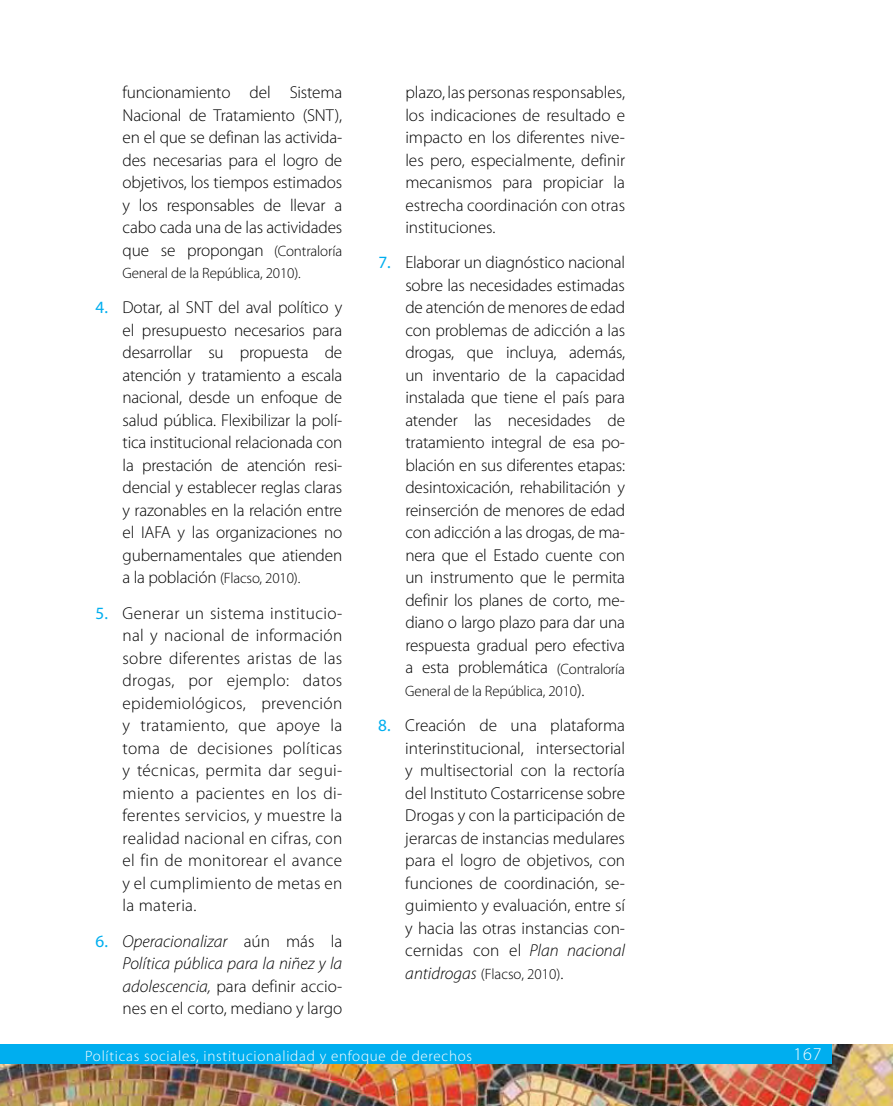
<style>
.page{position:relative;width:893px;height:1106px;background:#fff}
.page>*{position:absolute;margin:0;border:0;box-sizing:border-box;transform-origin:0 0}
.t1{font:300 18px "Myriad Pro";color:#fff}
.t2{font:300 17.25px/22.5px "Myriad Pro";letter-spacing:-.005em;color:#000;text-align:justify}
.t3{font:italic 300 17.25px/22.5px "Myriad Pro";color:#000;text-align:justify}
.t4{font:300 15px "Myriad Pro";letter-spacing:-.01em;color:#000}
.t5{font:300 15px "Myriad Pro";letter-spacing:.05em;color:#fff}
.s1{font-size:15px}
.s2{font-weight:400;color:#00aeef}
.s3{font-size:17.25px}
.s4{font-weight:400;font-style:normal;color:#00aeef}
.s5{font-style:normal}
.s6{font-style:italic}
.s7{font-style:italic;font-size:17.25px}
</style>
<div class="page">
<img style="left:0;top:1044px;width:893px;height:62px">
<div style="left:0;top:1044px;width:831px;height:19px;background:#00aeef"></div>
<p class="t2" style="left:123px;top:81px;width:221px">funcionamiento del Sistema Nacional de Tratamiento (SNT), en el que se definan las activida&shy;des necesarias para el logro de objetivos, los tiempos estimados y los responsables de llevar a cabo cada una de las actividades que se propongan <span class="s1">(Contraloría</span></p>
<p class="t4" style="left:123px;top:264px;width:180px">General de la República, 2010).</p>
<p class="t2" style="left:123px;top:296px;width:221px;text-indent:-27px"><span class="s2">4.</span> Dotar, al SNT del aval político y el presupuesto necesarios para desarrollar su propuesta de atención y tratamiento a escala nacional, desde un enfoque de salud pública. Flexibilizar la polí&shy;tica institucional relacionada con la prestación de atención resi&shy;dencial y establecer reglas claras y razonables en la relación entre el IAFA y las organizaciones no gubernamentales que atienden</p>
<p class="t4" style="left:123px;top:569px;width:179px"><span class="s3">a la población</span> (Flacso, 2010).</p>
<p class="t2" style="left:123px;top:601px;width:221px;text-indent:-27px"><span class="s2">5.</span> Generar un sistema institucio&shy;nal y nacional de información sobre diferentes aristas de las drogas, por ejemplo: datos epidemiológicos, prevención y tratamiento, que apoye la toma de decisiones políticas y técnicas, permita dar segui&shy;miento a pacientes en los di&shy;ferentes servicios, y muestre la realidad nacional en cifras, con el fin de monitorear el avance y el cumplimiento de metas en la materia.</p>
<p class="t3" style="left:123px;top:929px;width:221px;text-indent:-27px"><span class="s4">6.</span> Operacionalizar <span class="s5">aún más la </span>Política pública para la niñez y la adolescencia, <span class="s5">para definir accio&shy;nes en el corto, mediano y largo</span></p>
<p class="t2" style="left:405px;top:81px;width:221px">plazo, las personas responsables, los indicaciones de resultado e impacto en los diferentes nive&shy;les pero, especialmente, definir mecanismos para propiciar la estrecha coordinación con otras instituciones.</p>
<p class="t2" style="left:405px;top:251px;width:221px;text-indent:-27px"><span class="s2">7.</span> Elaborar un diagnóstico nacional sobre las necesidades estimadas de atención de menores de edad con problemas de adicción a las drogas, que incluya, además, un inventario de la capacidad instalada que tiene el país para atender las necesidades de tratamiento integral de esa po&shy;blación en sus diferentes etapas: desintoxicación, rehabilitación y reinserción de menores de edad con adicción a las drogas, de ma&shy;nera que el Estado cuente con un instrumento que le permita definir los planes de corto, me&shy;diano o largo plazo para dar una respuesta gradual pero efectiva a esta problemática <span class="s1">(Contraloría</span></p>
<p class="t4" style="left:405px;top:682px;width:181px">General de la República, 2010<span class="s3">).</span></p>
<p class="t2" style="left:405px;top:714px;width:221px;text-indent:-27px"><span class="s2">8.</span> Creación de una plataforma interinstitucional, intersectorial y multisectorial con la rectoría del Instituto Costarricense sobre Drogas y con la participación de jerarcas de instancias medulares para el logro de objetivos, con funciones de coordinación, se&shy;guimiento y evaluación, entre sí y hacia las otras instancias con&shy;cernidas con el <span class="s6">Plan nacional</span></p>
<p class="t4" style="left:405px;top:964px;width:160px"><span class="s7">antidrogas</span> (Flacso, 2010)<span class="s3">.</span></p>
<p class="t5" style="left:85px;top:1046px;width:389px">Políticas sociales, institucionalidad y enfoque de derechos</p>
<p class="t1" style="left:793px;top:1043px;width:30px">167</p>
</div>
